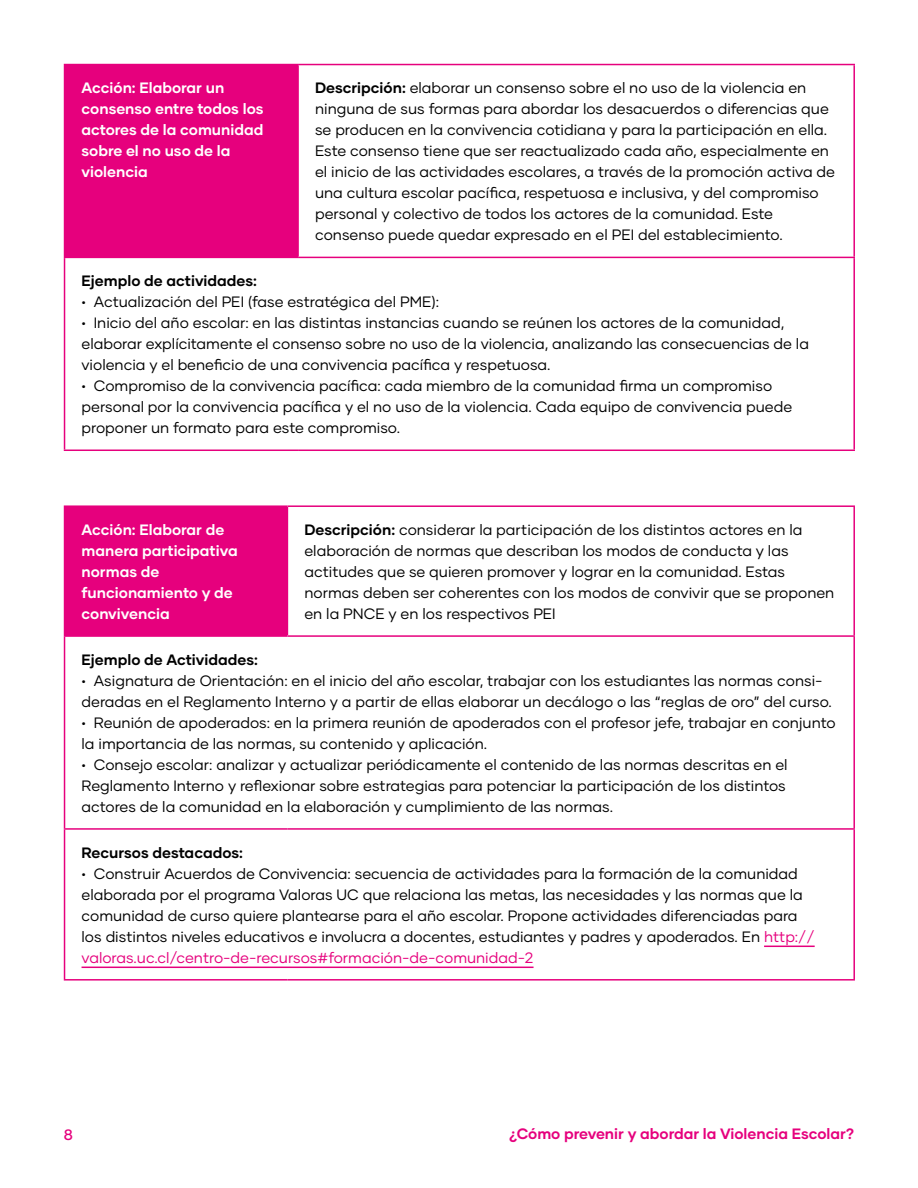
<style>
.page{position:relative;width:918px;height:1188px;background:#fff}
.page>*{position:absolute;margin:0;border:0;box-sizing:border-box;transform-origin:0 0}
.t1{font:15px/21px "Gilmer";color:#000}
.t2{font:700 15px/21px "Gilmer";color:#fff}
.t3{font:700 15px "Gilmer";color:#000}
.t4{font:700 15px "Gilmer";color:#e6007d}
.t5{font:500 15px "Gilmer";color:#e6007d}
.s1{font-weight:700}
.s2{color:#e6007d}
</style>
<div class="page">
<div style="left:65px;top:65px;width:233px;height:192px;background:#e6007d"></div>
<hr style="left:64px;top:65px;width:1px;height:192px;background:#e6007d">
<hr style="left:64px;top:64px;width:234px;height:1px;background:#e6007d">
<hr style="left:297px;top:65px;width:2px;height:192px;background:#e6007d">
<hr style="left:298px;top:64px;width:557px;height:1px;background:#e6007d">
<hr style="left:853px;top:65px;width:2px;height:192px;background:#e6007d">
<hr style="left:64px;top:258px;width:1px;height:192px;background:#e6007d">
<hr style="left:64px;top:257px;width:234px;height:1px;background:#e6007d">
<hr style="left:64px;top:450px;width:234px;height:1px;background:#e6007d">
<hr style="left:298px;top:450px;width:557px;height:1px;background:#e6007d">
<hr style="left:298px;top:257px;width:557px;height:1px;background:#e6007d">
<hr style="left:853px;top:258px;width:2px;height:192px;background:#e6007d">
<div style="left:65px;top:506px;width:222px;height:130px;background:#e6007d"></div>
<hr style="left:64px;top:507px;width:1px;height:128px;background:#e6007d">
<hr style="left:64px;top:505px;width:223px;height:2px;background:#e6007d">
<hr style="left:287px;top:507px;width:1px;height:128px;background:#e6007d">
<hr style="left:287px;top:505px;width:568px;height:2px;background:#e6007d">
<hr style="left:853px;top:507px;width:2px;height:128px;background:#e6007d">
<hr style="left:64px;top:637px;width:1px;height:191px;background:#e6007d">
<hr style="left:64px;top:635px;width:223px;height:2px;background:#e6007d">
<hr style="left:287px;top:635px;width:568px;height:2px;background:#e6007d">
<hr style="left:853px;top:637px;width:2px;height:191px;background:#e6007d">
<hr style="left:64px;top:830px;width:1px;height:149px;background:#e6007d">
<hr style="left:64px;top:828px;width:223px;height:2px;background:#e6007d">
<hr style="left:287px;top:828px;width:568px;height:2px;background:#e6007d">
<hr style="left:64px;top:979px;width:223px;height:2px;background:#e6007d">
<hr style="left:287px;top:979px;width:568px;height:2px;background:#e6007d">
<hr style="left:853px;top:830px;width:2px;height:149px;background:#e6007d">
<hr style="left:764px;top:946px;width:51px;height:1px;background:#e6007d">
<hr style="left:82px;top:967px;width:452px;height:1px;background:#e6007d">
<p class="t2" style="left:82px;top:78px;width:184px">Acción: Elaborar un consenso entre todos los actores de la comunidad sobre el no uso de la violencia</p>
<p class="t1" style="left:315px;top:77px;width:522px"><span class="s1">Descripción:</span> elaborar un consenso sobre el no uso de la violencia en ninguna de sus formas para abordar los desacuerdos o diferencias que se producen en la convivencia cotidiana y para la participación en ella.<br>Este consenso tiene que ser reactualizado cada año, especialmente en el inicio de las actividades escolares, a través de la promoción activa de una cultura escolar pacífica, respetuosa e inclusiva, y del compromiso personal y colectivo de todos los actores de la comunidad. Este consenso puede quedar expresado en el PEI del establecimiento.</p>
<p class="t3" style="left:82px;top:272px;width:177px">Ejemplo de actividades:</p>
<p class="t1" style="left:82px;top:291px;width:359px">• Actualización del PEI (fase estratégica del PME):</p>
<p class="t1" style="left:82px;top:312px;width:729px">• Inicio del año escolar: en las distintas instancias cuando se reúnen los actores de la comunidad, elaborar explícitamente el consenso sobre no uso de la violencia, analizando las consecuencias de la violencia y el beneficio de una convivencia pacífica y respetuosa.</p>
<p class="t1" style="left:82px;top:375px;width:712px">• Compromiso de la convivencia pacífica: cada miembro de la comunidad firma un compromiso personal por la convivencia pacífica y el no uso de la violencia. Cada equipo de convivencia puede proponer un formato para este compromiso.</p>
<p class="t2" style="left:82px;top:519px;width:158px">Acción: Elaborar de manera participativa normas de funcionamiento y de convivencia</p>
<p class="t1" style="left:304px;top:519px;width:531px"><span class="s1">Descripción:</span> considerar la participación de los distintos actores en la elaboración de normas que describan los modos de conducta y las actitudes que se quieren promover y lograr en la comunidad. Estas normas deben ser coherentes con los modos de convivir que se proponen en la PNCE y en los respectivos PEI</p>
<p class="t3" style="left:82px;top:650px;width:178px">Ejemplo de Actividades:</p>
<p class="t1" style="left:82px;top:670px;width:752px">• Asignatura de Orientación: en el inicio del año escolar, trabajar con los estudiantes las normas consi&shy;deradas en el Reglamento Interno y a partir de ellas elaborar un decálogo o las “reglas de oro” del curso.</p>
<p class="t1" style="left:82px;top:712px;width:756px">• Reunión de apoderados: en la primera reunión de apoderados con el profesor jefe, trabajar en conjunto la importancia de las normas, su contenido y aplicación.</p>
<p class="t1" style="left:82px;top:754px;width:708px;text-align:justify">• Consejo escolar: analizar y actualizar periódicamente el contenido de las normas descritas en el Reglamento Interno y reflexionar sobre estrategias para potenciar la participación de los distintos actores de la comunidad en la elaboración y cumplimiento de las normas.</p>
<p class="t3" style="left:82px;top:843px;width:163px">Recursos destacados:</p>
<p class="t1" style="left:82px;top:863px;width:735px">• Construir Acuerdos de Convivencia: secuencia de actividades para la formación de la comunidad elaborada por el programa Valoras UC que relaciona las metas, las necesidades y las normas que la comunidad de curso quiere plantearse para el año escolar. Propone actividades diferenciadas para los distintos niveles educativos e involucra a docentes, estudiantes y padres y apoderados. En <span class="s2">http:// valoras.uc.cl/centro-de-recursos#formación-de-comunidad-2</span></p>
<p class="t5" style="left:64px;top:1126px;width:11px">8</p>
<p class="t4" style="left:509px;top:1124px;width:347px">¿Cómo prevenir y abordar la Violencia Escolar?</p>
</div>
